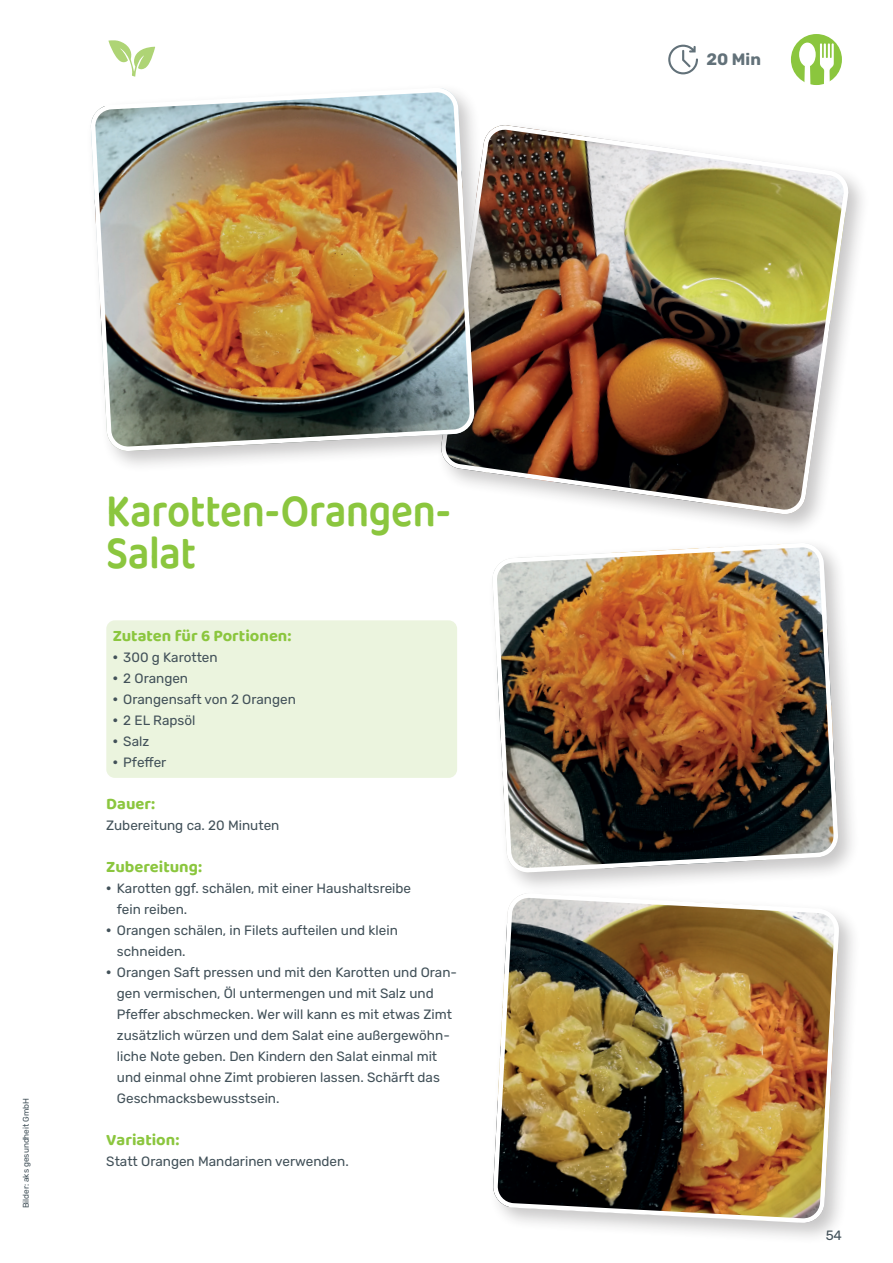
<style>
.page{position:relative;width:893px;height:1263px;background:#fff}
.page>*{position:absolute;margin:0;border:0;box-sizing:border-box;transform-origin:0 0}
.t1{font:600 48px/42px "Baloo Bhai 2";letter-spacing:-.005em;color:#8bc63e;scale:.85 1}
.t2{font:700 16.5px "Baloo Bhai 2";color:#8bc63e}
.t3{font:700 16.5px "Rubik";color:#627179}
.t4{font:13.5px/21px "Rubik";color:#425159}
.t5{font:8.25px "Rubik";color:#425159}
.s1{font-weight:900}
</style>
<div class="page">
<svg style="left:109px;top:40px;width:46px;height:37px"></svg>
<div style="left:436px;top:120px;width:435px;height:416px;background:#231f20;opacity:.25"></div>
<img style="left:437px;top:123px;width:415px;height:395px">
<div style="left:487px;top:538px;width:373px;height:357px;background:#231f20;opacity:.25"></div>
<img style="left:492px;top:543px;width:347px;height:330px">
<img style="left:494px;top:545px;width:342px;height:326px">
<div style="left:488px;top:888px;width:373px;height:357px;background:#231f20;opacity:.25"></div>
<img style="left:490px;top:891px;width:352px;height:335px">
<div style="left:791px;top:34px;width:51px;height:51px;background:#8bc63e;border-radius:50%"></div>
<svg style="left:799px;top:43px;width:35px;height:42px"></svg>
<svg style="left:668px;top:45px;width:30px;height:29px"></svg>
<div style="left:106px;top:620px;width:351px;height:158px;background:#ebf4de;border-radius:9px"></div>
<div style="left:86px;top:83px;width:411px;height:390px;background:#231f20;opacity:.25"></div>
<img style="left:90px;top:89px;width:385px;height:363px">
<img style="left:93px;top:90px;width:379px;height:359px">
<p class="t5" style="left:21px;top:1208px;width:112px;rotate:-90deg">Bilder: aks gesundheit GmbH</p>
<h1 class="t1" style="left:106px;top:491px;width:407px">Karotten-Orangen-<br>Salat</h1>
<p class="t2" style="left:113px;top:626px;width:180px">Zutaten für 6 Portionen:</p>
<p class="t4" style="left:113px;top:647px;width:107px"><span class="s1">•</span> 300 g Karotten</p>
<p class="t4" style="left:113px;top:668px;width:77px"><span class="s1">•</span> 2 Orangen</p>
<p class="t4" style="left:113px;top:689px;width:185px"><span class="s1">•</span> Orangensaft von 2 Orangen</p>
<p class="t4" style="left:113px;top:710px;width:84px"><span class="s1">•</span> 2 EL Rapsöl</p>
<p class="t4" style="left:113px;top:731px;width:38px"><span class="s1">•</span> Salz</p>
<p class="t4" style="left:113px;top:752px;width:55px"><span class="s1">•</span> Pfeffer</p>
<p class="t2" style="left:106px;top:794px;width:50px">Dauer:</p>
<p class="t4" style="left:106px;top:815px;width:175px">Zubereitung ca. 20 Minuten</p>
<p class="t2" style="left:106px;top:857px;width:97px">Zubereitung:</p>
<p class="t4" style="left:117px;top:878px;width:296px;text-indent:-11px"><span class="s1">•</span> Karotten ggf. schälen, mit einer Haushaltsreibe fein reiben.</p>
<p class="t4" style="left:117px;top:920px;width:282px;text-indent:-11px"><span class="s1">•</span> Orangen schälen, in Filets aufteilen und klein schneiden.</p>
<p class="t4" style="left:117px;top:962px;width:342px;text-indent:-11px"><span class="s1">•</span> Orangen Saft pressen und mit den Karotten und Oran&shy;gen vermischen, Öl untermengen und mit Salz und Pfeffer abschmecken. Wer will kann es mit etwas Zimt zusätzlich würzen und dem Salat eine außergewöhn&shy;liche Note geben. Den Kindern den Salat einmal mit und einmal ohne Zimt probieren lassen. Schärft das Geschmacksbewusstsein.</p>
<p class="t2" style="left:106px;top:1130px;width:75px">Variation:</p>
<p class="t4" style="left:106px;top:1151px;width:244px">Statt Orangen Mandarinen verwenden.</p>
<p class="t3" style="left:706px;top:50px;width:56px">20 Min</p>
<p class="t4" style="left:826px;top:1225px;width:18px">54</p>
</div>
